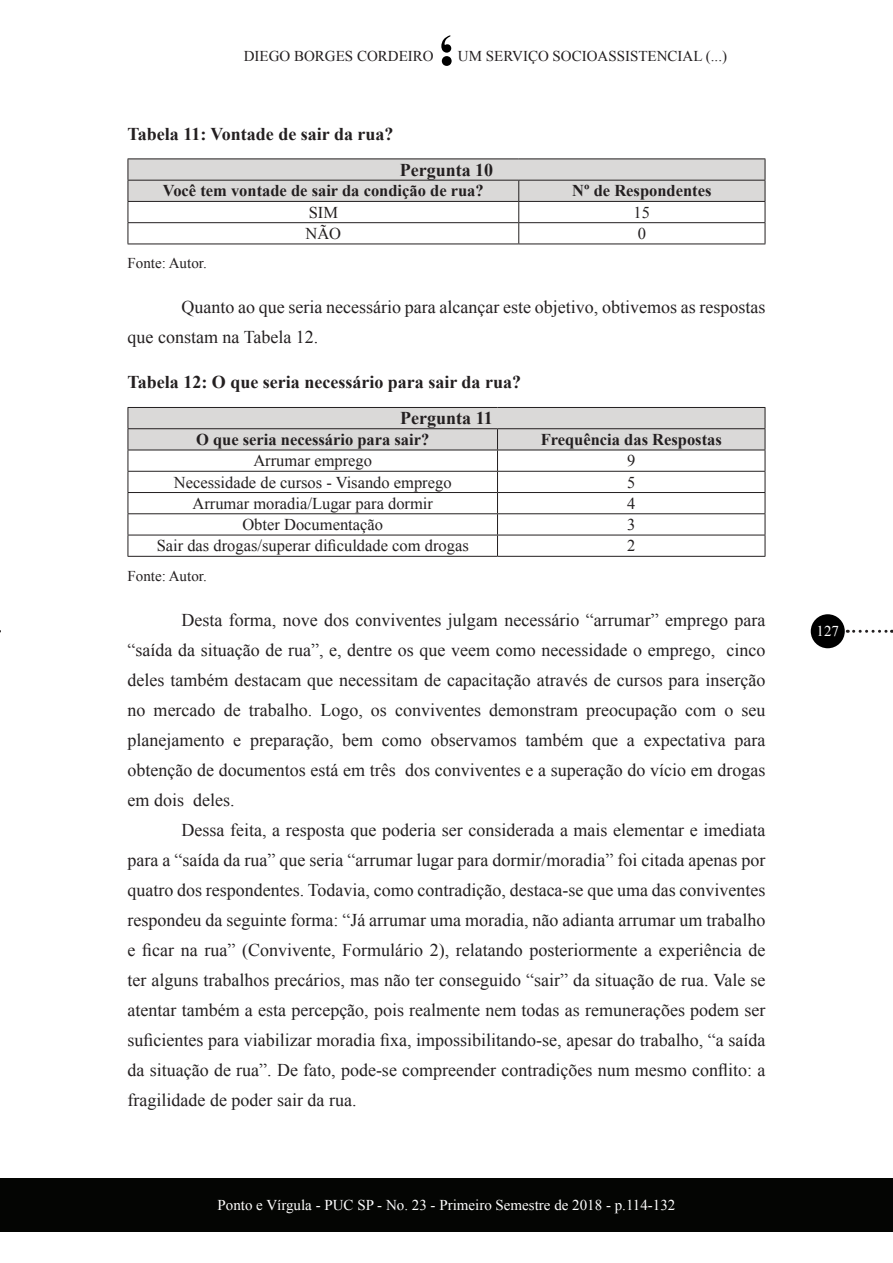
<style>
.page{position:relative;width:893px;height:1263px;background:#fff}
.page>*{position:absolute;margin:0;border:0;box-sizing:border-box;transform-origin:0 0}
.t1{font:18px/30px "Times New Roman";color:#231f20;text-align:justify}
.t2{font:700 18px/35.8px "Times New Roman";color:#231f20}
.t3{font:16.5px "Times New Roman";color:#231f20}
.t4{font:700 16.5px "Times New Roman";color:#231f20}
.t5{font:15px "Times New Roman";color:#231f20}
.t6{font:15px "Times New Roman";color:#fff}
</style>
<div class="page">
<svg style="left:441px;top:35px;width:11px;height:31px"></svg>
<div style="left:0;top:1178px;width:893px;height:54px;background:#040503"></div>
<div style="left:811px;top:614px;width:34px;height:34px;background:#000;border-radius:50%"></div>
<svg style="left:854px;top:630px;width:38px;height:3px"></svg>
<svg style="left:128px;top:159px;width:638px;height:85px"></svg>
<hr style="left:128px;top:244px;width:391px;height:1px;background:#231f20">
<hr style="left:519px;top:244px;width:246px;height:1px;background:#231f20">
<svg style="left:128px;top:407px;width:638px;height:149px"></svg>
<hr style="left:128px;top:556px;width:369px;height:1px;background:#231f20">
<hr style="left:497px;top:556px;width:268px;height:1px;background:#231f20">
<p class="t5" style="left:244px;top:46px;width:191px">DIEGO BORGES CORDEIRO</p>
<p class="t5" style="left:458px;top:46px;width:271px">UM SERVIÇO SOCIOASSISTENCIAL (...)</p>
<p class="t2" style="left:128px;top:115px;width:268px">Tabela 11: Vontade de sair da rua?</p>
<p class="t2" style="left:400px;top:151px;width:95px">Pergunta 10</p>
<p class="t4" style="left:163px;top:179px;width:322px">Você tem vontade de sair da condição de rua?</p>
<p class="t4" style="left:572px;top:179px;width:141px">Nº de Respondentes</p>
<p class="t3" style="left:309px;top:201px;width:31px">SIM</p>
<p class="t3" style="left:634px;top:201px;width:18px">15</p>
<p class="t3" style="left:305px;top:222px;width:37px">NÃO</p>
<p class="t3" style="left:638px;top:222px;width:10px">0</p>
<p class="t5" style="left:128px;top:253px;width:81px">Fonte: Autor.</p>
<p class="t1" style="left:128px;top:292px;width:639px;text-indent:54px">Quanto ao que seria necessário para alcançar este objetivo, obtivemos as respostas que constam na Tabela 12.</p>
<p class="t2" style="left:400px;top:364px;width:122px;text-indent:-273px">Tabela 12: O que seria necessário para sair da rua?<br>Pergunta 11</p>
<p class="t4" style="left:196px;top:428px;width:235px">O que seria necessário para sair?</p>
<p class="t4" style="left:541px;top:428px;width:183px">Frequência das Respostas</p>
<p class="t3" style="left:253px;top:450px;width:120px">Arrumar emprego</p>
<p class="t3" style="left:627px;top:450px;width:10px">9</p>
<p class="t3" style="left:174px;top:471px;width:279px">Necessidade de cursos - Visando emprego</p>
<p class="t3" style="left:627px;top:471px;width:10px">5</p>
<p class="t3" style="left:192px;top:492px;width:242px">Arrumar moradia/Lugar para dormir</p>
<p class="t3" style="left:627px;top:492px;width:10px">4</p>
<p class="t3" style="left:242px;top:513px;width:142px">Obter Documentação</p>
<p class="t3" style="left:627px;top:513px;width:10px">3</p>
<p class="t3" style="left:157px;top:535px;width:314px">Sair das drogas/superar dificuldade com drogas</p>
<p class="t3" style="left:627px;top:535px;width:10px">2</p>
<p class="t5" style="left:128px;top:566px;width:81px">Fonte: Autor.</p>
<p class="t1" style="left:128px;top:604px;width:639px;text-indent:54px">Desta forma, nove dos conviventes julgam necessário “arrumar” emprego para “saída da situação de rua”, e, dentre os que veem como necessidade o emprego, cinco deles também destacam que necessitam de capacitação através de cursos para inserção no mercado de trabalho. Logo, os conviventes demonstram preocupação com o seu planejamento e preparação, bem como observamos também que a expectativa para obtenção de documentos está em três dos conviventes e a superação do vício em drogas em dois deles.</p>
<p class="t1" style="left:128px;top:814px;width:639px;text-indent:54px">Dessa feita, a resposta que poderia ser considerada a mais elementar e imediata para a “saída da rua” que seria “arrumar lugar para dormir/moradia” foi citada apenas por quatro dos respondentes. Todavia, como contradição, destaca-se que uma das conviventes respondeu da seguinte forma: “Já arrumar uma moradia, não adianta arrumar um trabalho e ficar na rua” (Convivente, Formulário 2), relatando posteriormente a experiência de ter alguns trabalhos precários, mas não ter conseguido “sair” da situação de rua. Vale se atentar também a esta percepção, pois realmente nem todas as remunerações podem ser suficientes para viabilizar moradia fixa, impossibilitando-se, apesar do trabalho, “a saída da situação de rua”. De fato, pode-se compreender contradições num mesmo conflito: a fragilidade de poder sair da rua.</p>
<p class="t6" style="left:218px;top:1195px;width:459px">Ponto e Vírgula - PUC SP - No. 23 - Primeiro Semestre de 2018 - p.114-132</p>
<p class="t6" style="left:816px;top:621px;width:24px">127</p>
</div>
